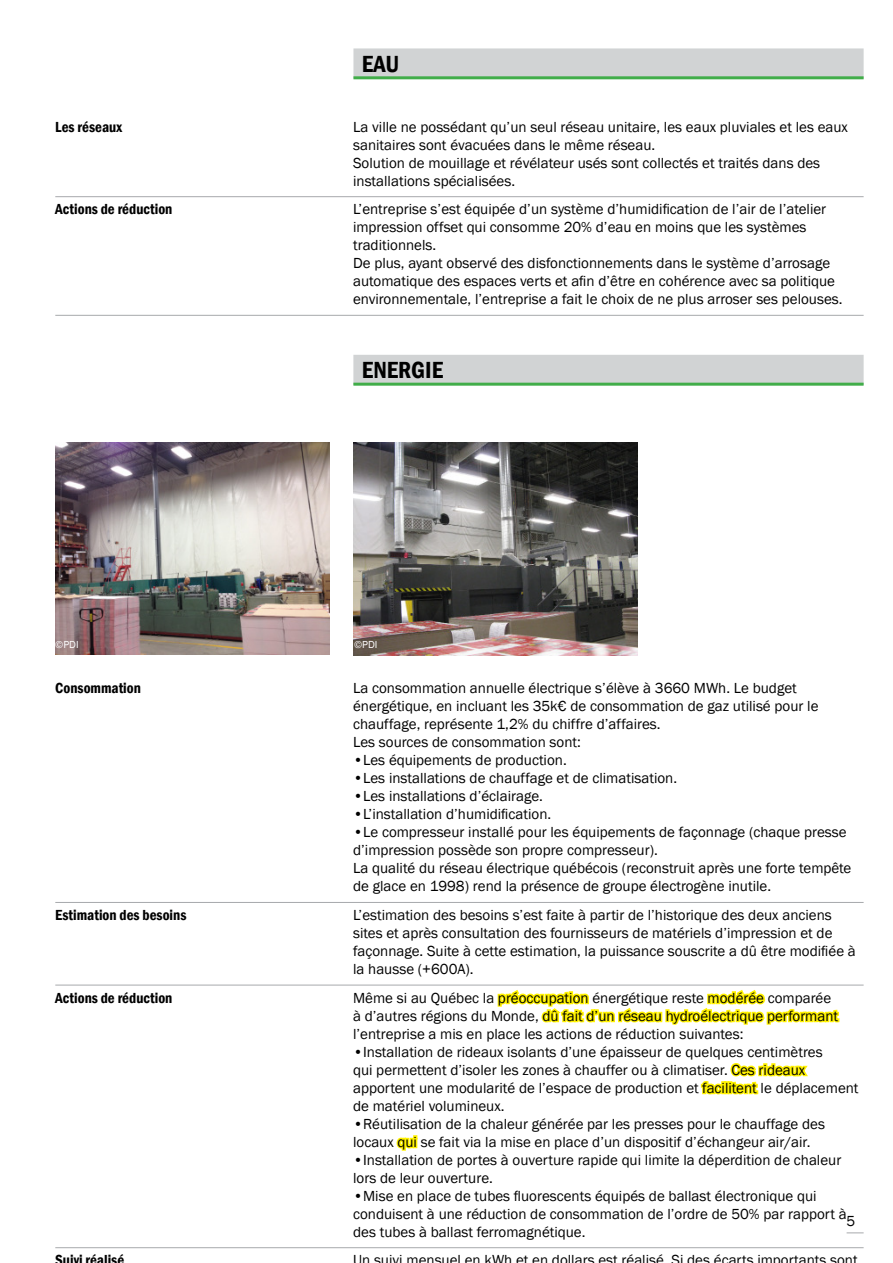
<style>
.page{position:relative;width:893px;height:1263px;background:#fff}
.page>*{position:absolute;margin:0;border:0;box-sizing:border-box;transform-origin:0 0}
.t1{font:600 condensed 24px "Franklin Gothic";color:#000}
.t2{font:15px/18px "Franklin Gothic";color:#000}
.t3{font:600 condensed 15px "Franklin Gothic";color:#000}
.t4{font:10.5px "Franklin Gothic";color:#fff}
</style>
<div class="page">
<svg style="left:846px;top:1233px;width:17px;height:1px"></svg>
<div style="left:353px;top:48px;width:510px;height:30px;background:#d1d3d4"></div>
<hr style="left:353px;top:76px;width:510px;height:3px;background:#41ad49">
<div style="left:353px;top:355px;width:510px;height:30px;background:#d1d3d4"></div>
<hr style="left:353px;top:383px;width:510px;height:3px;background:#41ad49">
<img style="left:55px;top:443px;width:274px;height:212px">
<img style="left:353px;top:443px;width:284px;height:213px">
<hr style="left:55px;top:196px;width:808px;height:1px;background:#a7a9ac">
<hr style="left:55px;top:315px;width:808px;height:1px;background:#a7a9ac">
<hr style="left:55px;top:902px;width:808px;height:1px;background:#a7a9ac">
<hr style="left:55px;top:985px;width:808px;height:1px;background:#a7a9ac">
<hr style="left:55px;top:1247px;width:808px;height:1px;background:#a7a9ac">
<svg style="left:497px;top:990px;width:343px;height:35px"></svg>
<svg style="left:700px;top:1063px;width:108px;height:32px"></svg>
<svg style="left:396px;top:1135px;width:22px;height:16px"></svg>
<h1 class="t1" style="left:362px;top:54px;width:39px">EAU</h1>
<p class="t3" style="left:55px;top:120px;width:68px">Les réseaux</p>
<p class="t2" style="left:353px;top:118px;width:496px">La ville ne possédant qu’un seul réseau unitaire, les eaux pluviales et les eaux sanitaires sont évacuées dans le même réseau.<br>Solution de mouillage et révélateur usés sont collectés et traités dans des installations spécialisées.</p>
<p class="t3" style="left:55px;top:203px;width:119px">Actions de réduction</p>
<p class="t2" style="left:353px;top:201px;width:491px">L’entreprise s’est équipée d’un système d’humidification de l’air de l’atelier impression offset qui consomme 20% d’eau en moins que les systèmes traditionnels.<br>De plus, ayant observé des disfonctionnements dans le système d’arrosage automatique des espaces verts et afin d’être en cohérence avec sa politique environnementale, l’entreprise a fait le choix de ne plus arroser ses pelouses.</p>
<h1 class="t1" style="left:362px;top:360px;width:83px">ENERGIE</h1>
<p class="t4" style="left:55px;top:640px;width:25px">©PDI</p>
<p class="t4" style="left:354px;top:640px;width:25px">©PDI</p>
<p class="t3" style="left:55px;top:682px;width:87px">Consommation</p>
<p class="t2" style="left:353px;top:680px;width:467px">La consommation annuelle électrique s’élève à 3660 MWh. Le budget énergétique, en incluant les 35k€ de consommation de gaz utilisé pour le chauffage, représente 1,2% du chiffre d’affaires.<br>Les sources de consommation sont:</p>
<p class="t2" style="left:353px;top:752px;width:215px">•Les équipements de production.</p>
<p class="t2" style="left:353px;top:770px;width:325px">•Les installations de chauffage et de climatisation.</p>
<p class="t2" style="left:353px;top:788px;width:191px">•Les installations d’éclairage.</p>
<p class="t2" style="left:353px;top:806px;width:200px">•L’installation d’humidification.</p>
<p class="t2" style="left:353px;top:824px;width:500px">•Le compresseur installé pour les équipements de façonnage (chaque presse d’impression possède son propre compresseur).<br>La qualité du réseau électrique québécois (reconstruit après une forte tempête de glace en 1998) rend la présence de groupe électrogène inutile.</p>
<p class="t3" style="left:55px;top:909px;width:133px">Estimation des besoins</p>
<p class="t2" style="left:353px;top:907px;width:504px">L’estimation des besoins s’est faite à partir de l’historique des deux anciens sites et après consultation des fournisseurs de matériels d’impression et de façonnage. Suite à cette estimation, la puissance souscrite a dû être modifiée à la hausse (+600A).</p>
<p class="t3" style="left:55px;top:991px;width:119px">Actions de réduction</p>
<p class="t2" style="left:353px;top:989px;width:486px">Même si au Québec la préoccupation énergétique reste modérée comparée à d’autres régions du Monde, dû fait d’un réseau hydroélectrique performant l’entreprise a mis en place les actions de réduction suivantes:</p>
<p class="t2" style="left:353px;top:1043px;width:507px">•Installation de rideaux isolants d’une épaisseur de quelques centimètres<br>qui permettent d’isoler les zones à chauffer ou à climatiser. Ces rideaux apportent une modularité de l’espace de production et facilitent le déplacement de matériel volumineux.</p>
<p class="t2" style="left:353px;top:1115px;width:473px">•Réutilisation de la chaleur générée par les presses pour le chauffage des locaux qui se fait via la mise en place d’un dispositif d’échangeur air/air.</p>
<p class="t2" style="left:353px;top:1151px;width:489px">•Installation de portes à ouverture rapide qui limite la déperdition de chaleur lors de leur ouverture.</p>
<p class="t2" style="left:353px;top:1187px;width:495px">•Mise en place de tubes fluorescents équipés de ballast électronique qui conduisent à une réduction de consommation de l’ordre de 50% par rapport à des tubes à ballast ferromagnétique.</p>
<p class="t3" style="left:55px;top:1254px;width:70px">Suivi réalisé</p>
<p class="t2" style="left:353px;top:1252px;width:506px">Un suivi mensuel en kWh et en dollars est réalisé Si des écarts importants sont</p>
<p class="t2" style="left:846px;top:1213px;width:10px">5</p>
</div>
